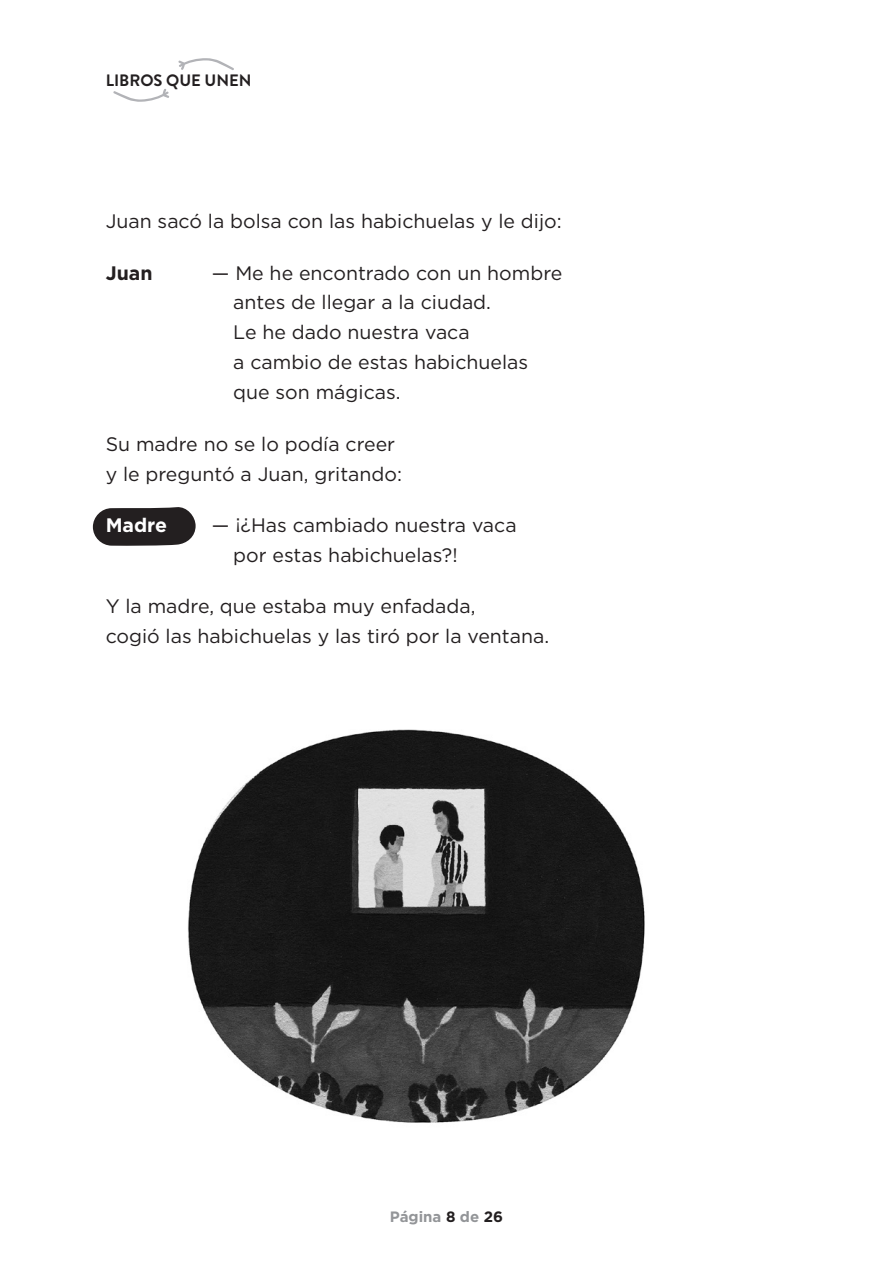
<style>
.page{position:relative;width:893px;height:1263px;background:#fff}
.page>*{position:absolute;margin:0;border:0;box-sizing:border-box;transform-origin:0 0}
.t1{font:19.5px/30px "Gotham";color:#231f20}
.t2{font:700 19.5px "Gotham";color:#fff}
.t3{font:700 19.5px "Gotham";color:#231f20}
.t4{font:700 16.5px "Brandon Grotesque";color:#231f20}
.t5{font:700 15px "Gotham";color:#939598}
.s1{color:#231f20}
</style>
<div class="page">
<img style="left:188px;top:729px;width:457px;height:394px">
<svg style="left:113px;top:89px;width:56px;height:13px"></svg>
<svg style="left:178px;top:58px;width:56px;height:12px"></svg>
<svg style="left:93px;top:507px;width:103px;height:39px;background:#3c393a"></svg>
<p class="t4" style="left:106px;top:69px;width:147px">LIBROS QUE UNEN</p>
<p class="t1" style="left:106px;top:206px;width:458px">Juan sacó la bolsa con las habichuelas y le dijo:</p>
<p class="t3" style="left:106px;top:260px;width:48px">Juan</p>
<p class="t1" style="left:233px;top:257px;width:331px;text-indent:-21px">— Me he encontrado con un hombre antes de llegar a la ciudad.<br>Le he dado nuestra vaca<br>a cambio de estas habichuelas que son mágicas.</p>
<p class="t1" style="left:106px;top:428px;width:298px">Su madre no se lo podía creer y le preguntó a Juan, gritando:</p>
<p class="t2" style="left:106px;top:512px;width:63px">Madre</p>
<p class="t1" style="left:233px;top:510px;width:285px;text-indent:-21px">— ¡¿Has cambiado nuestra vaca por estas habichuelas?!</p>
<p class="t1" style="left:106px;top:591px;width:445px">Y la madre, que estaba muy enfadada,<br>cogió las habichuelas y las tiró por la ventana.</p>
<p class="t5" style="left:390px;top:1207px;width:115px">Página <span class="s1">8</span> de <span class="s1">26</span></p>
</div>
